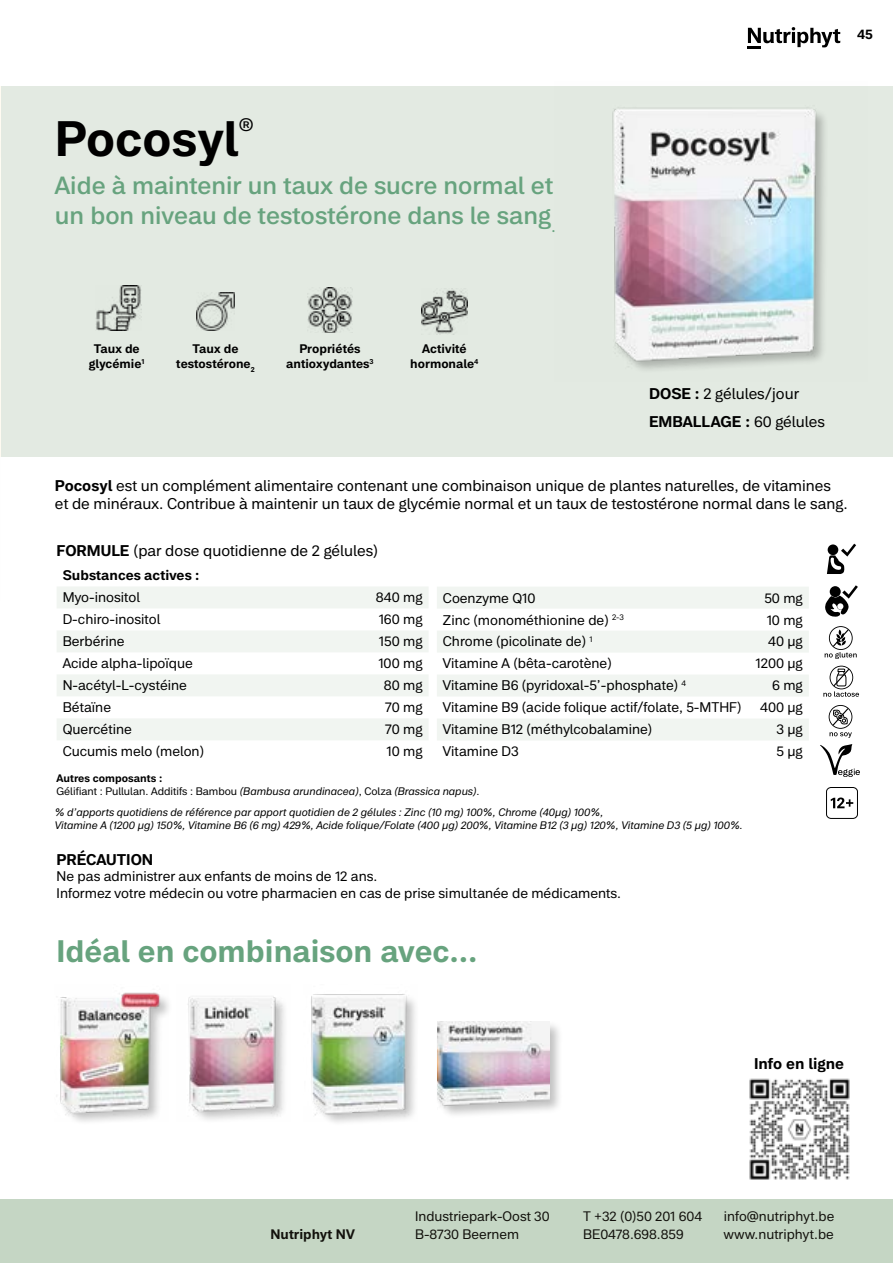
<style>
.page{position:relative;width:893px;height:1263px;background:#fff}
.page>*{position:absolute;margin:0;border:0;box-sizing:border-box;transform-origin:0 0}
.t1{font:700 48.75px "Peter";letter-spacing:.005em;color:#000}
.t2{font:700 30.45px "Peter";color:#67a37e}
.t3{font:500 24.45px/30.5px "Peter";color:#67a37e}
.t4{font:17.7px "Peter";color:#000}
.t5{font:15.3px/18.3px "Peter";color:#000}
.t6{font:700 15.3px "Peter";color:#000}
.t7{font:13.65px/16.5px "Peter";color:#000}
.t8{font:700 13.65px "Peter";color:#000}
.t9{font:13.5px/18px "Peter";color:#12110c}
.t10{font:700 13.5px "Peter";color:#12110c}
.t11{font:700 13.5px "Peter";color:#000}
.t12{font:700 12.15px/15.3px "Peter";color:#000;text-align:center}
.t13{font:italic 10.65px/12.8px "Peter";color:#000}
.t14{font:10.65px/12.8px "Peter";color:#000}
.s1{font-weight:700}
.s2{font-weight:400}
.s3{font-style:italic}
</style>
<div class="page">
<div style="left:0;top:1199px;width:893px;height:64px;background:#c5d6c4"></div>
<svg style="left:748px;top:27px;width:92px;height:22px"></svg>
<svg style="left:57px;top:587px;width:371px;height:153px;fill:#f1f5f1"></svg>
<svg style="left:437px;top:587px;width:372px;height:153px;fill:#f1f5f1"></svg>
<div style="left:0;top:87px;width:893px;height:370px;background:#e3eae2"></div>
<div style="left:826px;top:787px;width:32px;height:32px;border:1px solid #000;border-radius:4px"></div>
<svg style="left:831px;top:797px;width:22px;height:11px"></svg>
<div style="left:435px;top:1019px;width:129px;height:99px;background:#000;opacity:.25"></div>
<img style="left:437px;top:1021px;width:112px;height:89px">
<img style="left:60px;top:992px;width:109px;height:130px">
<img style="left:188px;top:996px;width:97px;height:124px">
<img style="left:311px;top:994px;width:104px;height:128px">
<img style="left:749px;top:1078px;width:101px;height:102px">
<svg style="left:820px;top:744px;width:40px;height:33px"></svg>
<svg style="left:829px;top:705px;width:23px;height:33px"></svg>
<svg style="left:823px;top:666px;width:36px;height:31px"></svg>
<svg style="left:824px;top:626px;width:33px;height:33px"></svg>
<svg style="left:827px;top:544px;width:29px;height:30px"></svg>
<svg style="left:825px;top:585px;width:33px;height:32px"></svg>
<img style="left:555px;top:86px;width:312px;height:284px">
<img style="left:96px;top:285px;width:46px;height:46px">
<img style="left:196px;top:292px;width:38px;height:38px">
<img style="left:307px;top:287px;width:46px;height:46px">
<img style="left:422px;top:290px;width:45px;height:44px">
<img style="left:0;top:87px;width:1px;height:370px">
<img style="left:0;top:142px;width:1px;height:459px">
<h1 class="t1" style="left:55px;top:106px;width:185px">Pocosyl</h1>
<p class="t4" style="left:239px;top:114px;width:16px">®</p>
<h3 class="t3" style="left:55px;top:170px;width:502px">Aide à maintenir un taux de sucre normal et un bon niveau de testostérone dans le sang<sub>.</sub></h3>
<p class="t11" style="left:857px;top:26px;width:17px">45</p>
<p class="t12" style="left:89px;top:340px;width:57px">Taux de glycémie<sup>1</sup></p>
<p class="t12" style="left:176px;top:340px;width:80px">Taux de testostérone<sub>2</sub></p>
<p class="t12" style="left:410px;top:340px;width:70px">Activité hormonale<sup>4</sup></p>
<p class="t12" style="left:286px;top:340px;width:89px">Propriétés antioxydantes<sup>3</sup></p>
<p class="t5" style="left:649px;top:384px;width:152px"><span class="s1">DOSE :</span> 2 gélules/jour</p>
<p class="t6" style="left:649px;top:411px;width:177px">EMBALLAGE : <span class="s2">60 gélules</span></p>
<p class="t5" style="left:55px;top:476px;width:794px"><span class="s1">Pocosyl</span> est un complément alimentaire contenant une combinaison unique de plantes naturelles, de vitamines et de minéraux. Contribue à maintenir un taux de glycémie normal et un taux de testostérone normal dans le sang.</p>
<p class="t5" style="left:57px;top:541px;width:323px"><span class="s1">FORMULE</span> (par dose quotidienne de 2 gélules)</p>
<p class="t8" style="left:63px;top:566px;width:138px">Substances actives :</p>
<p class="t7" style="left:63px;top:589px;width:79px">Myo-inositol</p>
<p class="t7" style="left:376px;top:589px;width:48px">840 mg</p>
<p class="t7" style="left:63px;top:611px;width:99px">D-chiro-inositol</p>
<p class="t7" style="left:379px;top:611px;width:45px">160 mg</p>
<p class="t7" style="left:63px;top:633px;width:63px">Berbérine</p>
<p class="t7" style="left:379px;top:633px;width:45px">150 mg</p>
<p class="t7" style="left:63px;top:655px;width:132px">Acide alpha-lipoïque</p>
<p class="t7" style="left:378px;top:655px;width:46px">100 mg</p>
<p class="t7" style="left:63px;top:677px;width:126px">N-acétyl-L-cystéine</p>
<p class="t7" style="left:384px;top:677px;width:40px">80 mg</p>
<p class="t7" style="left:63px;top:699px;width:50px">Bétaïne</p>
<p class="t7" style="left:385px;top:699px;width:39px">70 mg</p>
<p class="t7" style="left:63px;top:721px;width:71px">Quercétine</p>
<p class="t7" style="left:385px;top:721px;width:39px">70 mg</p>
<p class="t7" style="left:63px;top:743px;width:143px">Cucumis melo (melon)</p>
<p class="t7" style="left:386px;top:743px;width:38px">10 mg</p>
<p class="t7" style="left:443px;top:589px;width:94px">Coenzyme Q10</p>
<p class="t7" style="left:764px;top:589px;width:40px">50 mg</p>
<p class="t7" style="left:443px;top:611px;width:183px">Zinc (monométhionine de) <sup>2-3</sup></p>
<p class="t7" style="left:767px;top:611px;width:38px">10 mg</p>
<p class="t7" style="left:443px;top:633px;width:151px">Chrome (picolinate de) <sup>1</sup></p>
<p class="t7" style="left:768px;top:633px;width:36px">40 μg</p>
<p class="t7" style="left:443px;top:655px;width:170px">Vitamine A (bêta-carotène)</p>
<p class="t7" style="left:755px;top:655px;width:49px">1200 μg</p>
<p class="t7" style="left:443px;top:677px;width:245px">Vitamine B6 (pyridoxal-5’-phosphate) <sup>4</sup></p>
<p class="t7" style="left:772px;top:677px;width:32px">6 mg</p>
<p class="t7" style="left:443px;top:699px;width:300px">Vitamine B9 (acide folique actif/folate, 5-MTHF)</p>
<p class="t7" style="left:760px;top:699px;width:44px">400 μg</p>
<p class="t7" style="left:443px;top:721px;width:211px">Vitamine B12 (méthylcobalamine)</p>
<p class="t7" style="left:776px;top:721px;width:28px">3 μg</p>
<p class="t7" style="left:443px;top:743px;width:77px">Vitamine D3</p>
<p class="t7" style="left:777px;top:743px;width:28px">5 μg</p>
<p class="t14" style="left:57px;top:771px;width:424px"><span class="s1">Autres composants :<br></span>Gélifiant : Pullulan. Additifs : Bambou <span class="s3">(Bambusa arundinacea)</span>, Colza <span class="s3">(Brassica napus)</span>.</p>
<p class="t13" style="left:55px;top:805px;width:690px">% d’apports quotidiens de référence par apport quotidien de 2 gélules : Zinc (10 mg) 100%, Chrome (40µg) 100%,<br>Vitamine A (1200 µg) 150%, Vitamine B6 (6 mg) 429%, Acide folique/Folate (400 µg) 200%, Vitamine B12 (3 µg) 120%, Vitamine D3 (5 µg) 100%.</p>
<p class="t6" style="left:57px;top:849px;width:98px">PRÉCAUTION</p>
<p class="t7" style="left:57px;top:868px;width:566px">Ne pas administrer aux enfants de moins de 12 ans.<br>Informez votre médecin ou votre pharmacien en cas de prise simultanée de médicaments.</p>
<h2 class="t2" style="left:57px;top:931px;width:423px">Idéal en combinaison avec...</h2>
<p class="t6" style="left:754px;top:1053px;width:92px">Info en ligne</p>
<p class="t9" style="left:415px;top:1206px;width:136px">Industriepark-Oost 30</p>
<p class="t10" style="left:271px;top:1225px;width:86px">Nutriphyt NV</p>
<p class="t9" style="left:415px;top:1224px;width:105px">B-8730 Beernem</p>
<p class="t9" style="left:583px;top:1206px;width:120px">T +32 (0)50 201 604<br>BE0478.698.859</p>
<p class="t9" style="left:724px;top:1206px;width:112px">info@nutriphyt.be www.nutriphyt.be</p>
</div>
